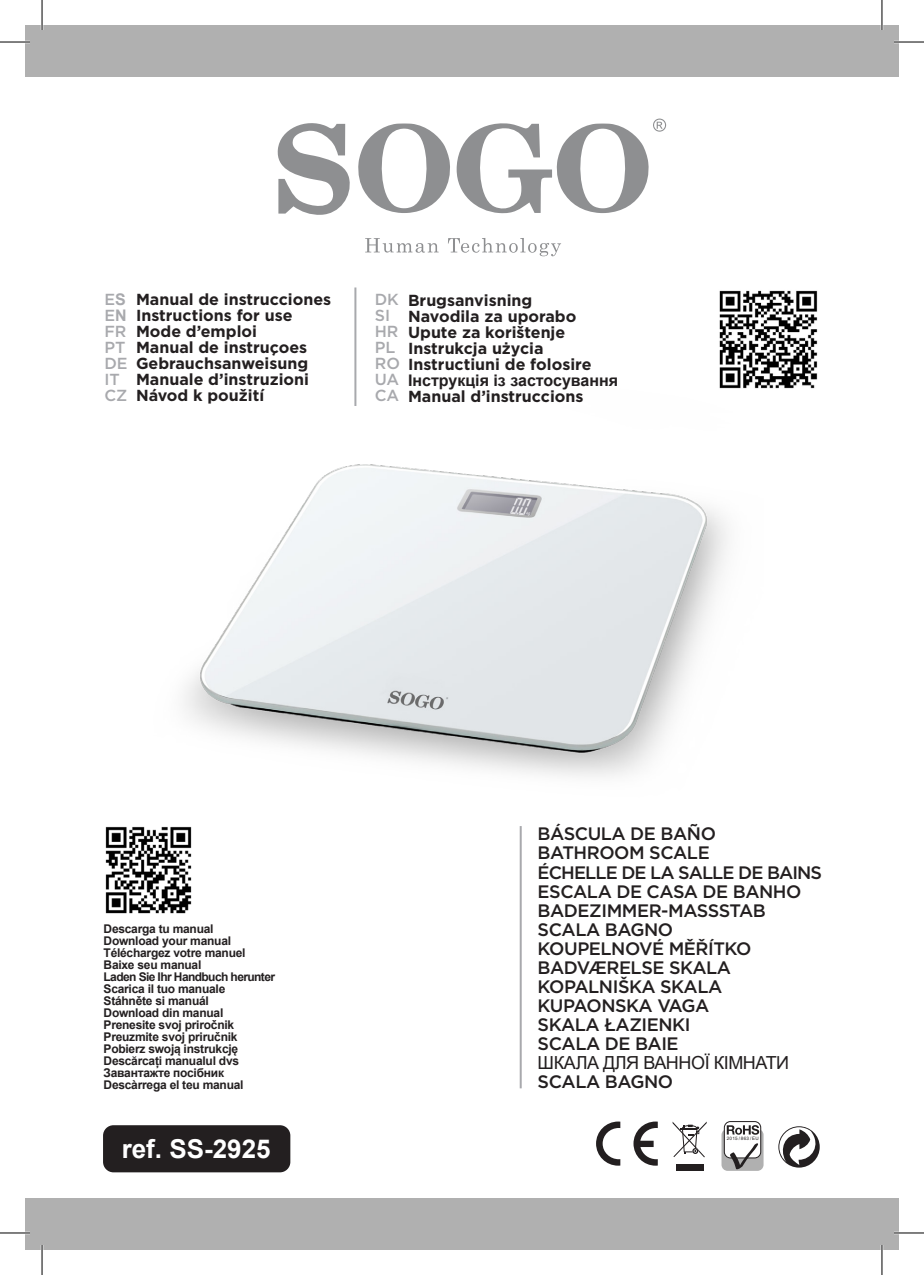
<style>
.page{position:relative;width:924px;height:1275px;background:#fff}
.page>*{position:absolute;margin:0;border:0;box-sizing:border-box;transform-origin:0 0}
.t1{font:700 26px "Arial";color:#fff}
.t2{font:500 18px "Gotham";letter-spacing:-.025em;color:#231f20}
.t3{font:500 18px "Gotham";letter-spacing:-.05em;color:#231f20}
.t4{font:18px "Arial";letter-spacing:-.025em;color:#231f20}
.t5{font:700 16px/16px "Gotham";color:#231f20}
.t6{font:500 16px "Gotham";color:#a8a9ad}
.t7{font:700 16px "Arial";color:#231f20}
.t8{font:700 12px "Arial";letter-spacing:-.02em;color:#231f20}
.t9{font:700 12px "Arial";letter-spacing:-.05em;color:#231f20}
.importante{font:4.6px "Arial";letter-spacing:.05em;color:#231f20}
.s1{font-family:"Arial";font-weight:700}
</style>
<div class="page">
<div style="left:103px;top:1125px;width:187px;height:47px;background:#231f20;border-radius:10px"></div>
<svg style="left:778px;top:1126px;width:42px;height:41px"></svg>
<svg style="left:596px;top:1121px;width:61px;height:44px"></svg>
<svg style="left:721px;top:1128px;width:42px;height:42px"></svg>
<div style="left:724px;top:1121px;width:36px;height:37px;background:#fff;border-radius:6px"></div>
<div style="left:723px;top:1121px;width:37px;height:37px;border:1px solid #231f20;border-radius:6px"></div>
<svg style="left:726px;top:1125px;width:32px;height:9px"></svg>
<svg style="left:729px;top:1143px;width:29px;height:27px"></svg>
<img style="left:105px;top:826px;width:87px;height:88px">
<img style="left:719px;top:290px;width:99px;height:99px">
<hr style="left:354px;top:287px;width:2px;height:119px;background:#a8a9ad">
<hr style="left:519px;top:826px;width:2px;height:262px;background:#a8a9ad">
<div style="left:675px;top:1164px;width:28px;height:6px;background:#231f20"></div>
<svg style="left:672px;top:1121px;width:34px;height:36px"></svg>
<div style="left:25px;top:25px;width:873px;height:51px;background:#b0b0b0"></div>
<div style="left:25px;top:1199px;width:873px;height:51px;background:#b0b0b0"></div>
<svg style="left:365px;top:238px;width:196px;height:18px"></svg>
<svg style="left:277px;top:118px;width:388px;height:97px"></svg>
<img style="left:145px;top:387px;width:618px;height:464px">
<hr style="left:0;top:41px;width:30px;height:2px;background:#fff">
<hr style="left:893px;top:41px;width:30px;height:2px;background:#fff">
<hr style="left:0;top:1231px;width:30px;height:3px;background:#fff">
<hr style="left:893px;top:1231px;width:30px;height:3px;background:#fff">
<hr style="left:41px;top:0;width:2px;height:30px;background:#fff">
<hr style="left:41px;top:1245px;width:2px;height:30px;background:#fff">
<hr style="left:880px;top:0;width:2px;height:30px;background:#fff">
<hr style="left:880px;top:1245px;width:2px;height:30px;background:#fff">
<hr style="left:0;top:42px;width:30px;height:1px;background:#000">
<hr style="left:893px;top:42px;width:30px;height:1px;background:#000">
<hr style="left:0;top:1232px;width:30px;height:1px;background:#000">
<hr style="left:893px;top:1232px;width:30px;height:1px;background:#000">
<hr style="left:42px;top:0;width:1px;height:30px;background:#000">
<hr style="left:42px;top:1245px;width:1px;height:30px;background:#000">
<hr style="left:881px;top:0;width:1px;height:30px;background:#000">
<hr style="left:881px;top:1245px;width:1px;height:30px;background:#000">
<p class="t6" style="left:104px;top:288px;width:23px">E<span class="s1">S</span></p>
<p class="t6" style="left:104px;top:304px;width:24px">E<span class="s1">N</span></p>
<p class="t6" style="left:104px;top:320px;width:24px">FR</p>
<p class="t6" style="left:104px;top:336px;width:23px">PT</p>
<p class="t6" style="left:104px;top:352px;width:25px">DE</p>
<p class="t6" style="left:104px;top:368px;width:17px">IT</p>
<p class="t6" style="left:104px;top:384px;width:25px">CZ</p>
<p class="t5" style="left:136px;top:291px;width:197px">Manual de instrucciones</p>
<p class="t5" style="left:136px;top:307px;width:158px">Instructions for use<br>Mode d’emploi</p>
<p class="t5" style="left:136px;top:339px;width:173px">Manual de instruçoes</p>
<p class="t5" style="left:136px;top:355px;width:173px">Gebrauchsanweisung</p>
<p class="t5" style="left:136px;top:371px;width:174px">Manuale d’instruzioni</p>
<p class="t5" style="left:136px;top:387px;width:130px">Návod k použití</p>
<p class="t6" style="left:374px;top:288px;width:26px">DK</p>
<p class="t6" style="left:374px;top:304px;width:17px">SI</p>
<p class="t6" style="left:374px;top:320px;width:25px">HR</p>
<p class="t6" style="left:374px;top:336px;width:22px">PL</p>
<p class="t6" style="left:374px;top:352px;width:27px">RO</p>
<p class="t6" style="left:374px;top:368px;width:26px">UA</p>
<p class="t6" style="left:374px;top:384px;width:26px">CA</p>
<p class="t5" style="left:408px;top:292px;width:126px">Brugsanvisning</p>
<p class="t5" style="left:408px;top:308px;width:170px">Navodila za uporabo</p>
<p class="t5" style="left:408px;top:324px;width:159px">Upute za korištenje</p>
<p class="t5" style="left:408px;top:340px;width:137px">Instrukcja użycia</p>
<p class="t5" style="left:408px;top:356px;width:185px">Instructiuni de folosire</p>
<p class="t7" style="left:408px;top:369px;width:211px">Інструкція із застосування</p>
<p class="t5" style="left:408px;top:388px;width:177px">Manual d’instruccions</p>
<p class="t8" style="left:103px;top:920px;width:111px">Descarga tu manual</p>
<p class="t8" style="left:103px;top:932px;width:129px">Download your manual</p>
<p class="t8" style="left:103px;top:944px;width:143px">Téléchargez votre manuel</p>
<p class="t8" style="left:103px;top:956px;width:99px">Baixe seu manual</p>
<p class="t9" style="left:103px;top:968px;width:173px">Laden Sie Ihr Handbuch herunter</p>
<p class="t8" style="left:103px;top:980px;width:123px">Scarica il tuo manuale</p>
<p class="t8" style="left:103px;top:992px;width:107px">Stáhněte si manuál</p>
<p class="t8" style="left:103px;top:1004px;width:121px">Download din manual</p>
<p class="t8" style="left:103px;top:1016px;width:132px">Prenesite svoj priročnik</p>
<p class="t8" style="left:103px;top:1028px;width:135px">Preuzmite svoj priručnik</p>
<p class="t8" style="left:103px;top:1040px;width:136px">Pobierz swoją instrukcję</p>
<p class="t8" style="left:103px;top:1052px;width:137px">Descărcați manualul dvs</p>
<p class="t8" style="left:103px;top:1064px;width:122px">Завантажте посібник</p>
<p class="t8" style="left:103px;top:1076px;width:141px">Descàrrega el teu manual</p>
<p class="t2" style="left:537px;top:822px;width:180px">BÁSCULA DE BAÑO</p>
<p class="t2" style="left:537px;top:841px;width:173px">BATHROOM SCALE</p>
<p class="t3" style="left:537px;top:860px;width:286px">ÉCHELLE DE LA SALLE DE BAINS</p>
<p class="t2" style="left:537px;top:879px;width:265px">ESCALA DE CASA DE BANHO</p>
<p class="t2" style="left:537px;top:898px;width:230px">BADEZIMMER-MASSSTAB</p>
<p class="t2" style="left:537px;top:917px;width:137px">SCALA BAGNO</p>
<p class="t2" style="left:537px;top:936px;width:215px">KOUPELNOVÉ MĚŘÍTKO</p>
<p class="t2" style="left:537px;top:955px;width:195px">BADVÆRELSE SKALA</p>
<p class="t2" style="left:537px;top:974px;width:186px">KOPALNIŠKA SKALA</p>
<p class="t2" style="left:537px;top:993px;width:173px">KUPAONSKA VAGA</p>
<p class="t2" style="left:537px;top:1012px;width:154px">SKALA ŁAZIENKI</p>
<p class="t2" style="left:537px;top:1031px;width:142px">SCALA DE BAIE</p>
<p class="t4" style="left:537px;top:1050px;width:253px">ШКАЛА ДЛЯ ВАННОЇ КІМНАТИ</p>
<p class="t2" style="left:537px;top:1069px;width:137px">SCALA BAGNO</p>
<p class="t1" style="left:122px;top:1130px;width:150px">ref. SS-2925</p>
<p class="importante" style="left:726px;top:1135px;width:34px">2015 / 863 / EU</p>
</div>
